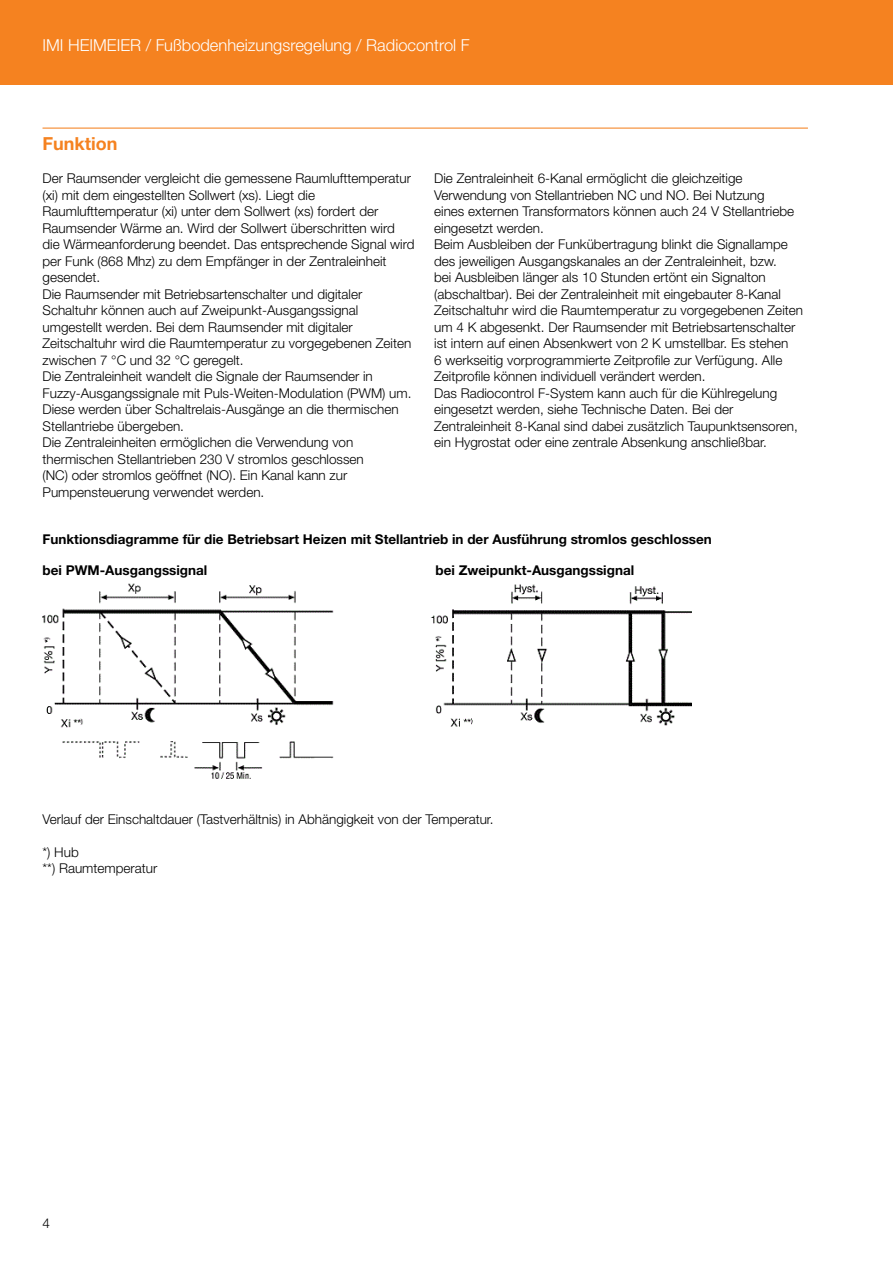
<style>
.page{position:relative;width:893px;height:1263px;background:#fff}
.page>*{position:absolute;margin:0;border:0;box-sizing:border-box;transform-origin:0 0}
.t1{font:700 18px "Helvetica Neue LT Std";color:#f58220}
.t2{font:300 16.5px "Helvetica Neue LTW1 G";color:#fff}
.t3{font:300 13.5px/16.5px "Helvetica Neue LT Std";color:#000}
.t4{font:700 13.5px "Helvetica Neue LT Std";color:#000}
.t5{font:300 13.5px "Helvetica Neue LTW1 G";color:#000}
</style>
<div class="page">
<div style="left:0;top:0;width:893px;height:85px;background:#f58220"></div>
<hr style="left:43px;top:128px;width:765px;height:1px;background:#f58220">
<img style="left:43px;top:583px;width:648px;height:196px">
<p class="t2" style="left:43px;top:35px;width:429px">IMI HEIMEIER / Fußbodenheizungsregelung / Radiocontrol F</p>
<h1 class="t1" style="left:43px;top:132px;width:77px">Funktion</h1>
<p class="t3" style="left:43px;top:170px;width:373px">Der Raumsender vergleicht die gemessene Raumlufttemperatur (xi) mit dem eingestellten Sollwert (xs). Liegt die Raumlufttemperatur (xi) unter dem Sollwert (xs) fordert der Raumsender Wärme an. Wird der Sollwert ü berschritten wird die Wärmeanforderung beendet. Das entsprechende Signal wird per Funk (868 Mhz) zu dem Empfänger in der Zentraleinheit gesendet.<br>Die Raumsender mit Betriebsartenschalter und digitaler Schaltuhr können auch auf Zweipunkt-Ausgangssignal umgestellt werden. Bei dem Raumsender mit digitaler Zeitschaltuhr wird die Raumtemperatur zu vorgegebenen Zeiten zwischen 7 °C und 32 °C geregelt.<br>Die Zentraleinheit wandelt die Signale der Raumsender in Fuzzy-Ausgangssignale mit Puls-Weiten-Modulation (PWM) um.<br>Diese werden ü ber Schaltrelais-Ausgänge an die thermischen Stellantriebe ü bergeben.<br>Die Zentraleinheiten ermöglichen die Verwendung von thermischen Stellantrieben 230 V stromlos geschlossen<br>(NC) oder stromlos geöffnet (NO). Ein Kanal kann zur Pumpensteuerung verwendet werden.</p>
<p class="t3" style="left:434px;top:170px;width:370px">Die Zentraleinheit 6-Kanal ermöglicht die gleichzeitige Verwendung von Stellantrieben NC und NO. Bei Nutzung<br>eines externen Transformators können auch 24 V Stellantriebe eingesetzt werden.<br>Beim Ausbleiben der Funkübertragung blinkt die Signallampe des jeweiligen Ausgangskanales an der Zentraleinheit, bzw.<br>bei Ausbleiben länger als 10 Stunden ertönt ein Signalton (abschaltbar). Bei der Zentraleinheit mit eingebauter 8-Kanal Zeitschaltuhr wird die Raumtemperatur zu vorgegebenen Zeiten um 4 K abgesenkt. Der Raumsender mit Betriebsartenschalter ist intern auf einen Absenkwert von 2 K umstellbar. Es stehen<br>6 werkseitig vorprogrammierte Zeitprofile zur Verfügung. Alle Zeitprofile können individuell verändert werden.<br>Das Radiocontrol F-System kann auch fü r die Kü hlregelung eingesetzt werden, siehe Technische Daten. Bei der Zentraleinheit 8-Kanal sind dabei zusätzlich Taupunktsensoren, ein Hygrostat oder eine zentrale Absenkung anschließbar.</p>
<p class="t4" style="left:43px;top:531px;width:671px">Funktionsdiagramme für die Betriebsart Heizen mit Stellantrieb in der Ausführung stromlos geschlossen</p>
<p class="t4" style="left:43px;top:562px;width:166px">bei PWM-Ausgangssignal</p>
<p class="t4" style="left:436px;top:562px;width:200px">bei Zweipunkt-Ausgangssignal</p>
<p class="t3" style="left:43px;top:811px;width:453px">Verlauf der Einschaltdauer (Tastverhältnis) in Abhängigkeit von der Temperatur.</p>
<p class="t3" style="left:43px;top:844px;width:116px">*) Hub<br>**) Raumtemperatur</p>
<p class="t5" style="left:43px;top:1215px;width:9px">4</p>
</div>
